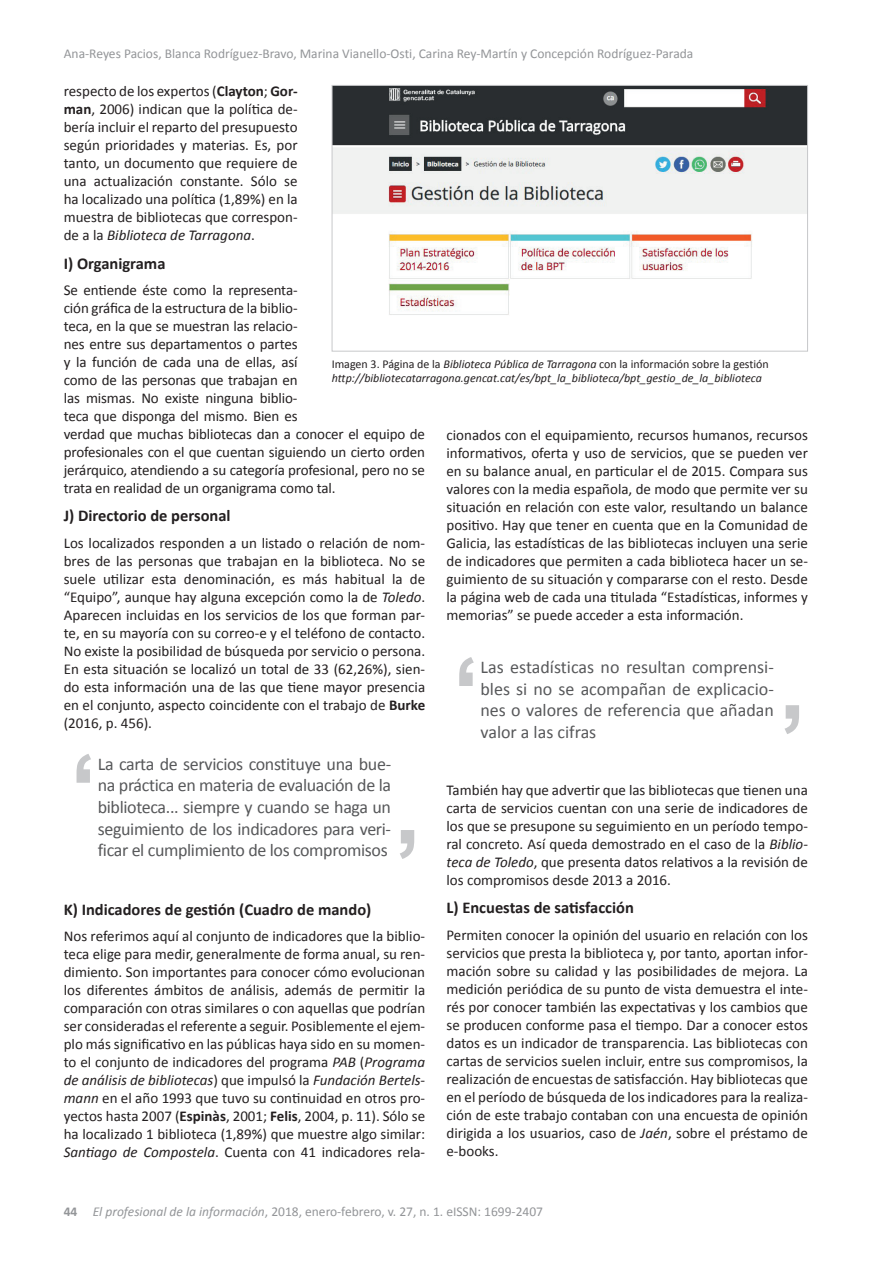
<style>
.page{position:relative;width:893px;height:1263px;background:#fff}
.page>*{position:absolute;margin:0;border:0;box-sizing:border-box;transform-origin:0 0}
.t1{font:18px/21.6px "Calibri";letter-spacing:-.02em;color:#57585a;text-align:justify}
.t2{font:700 16.5px "Calibri";color:#231f20}
.t3{font:15px/18px "Calibri";letter-spacing:-.01em;color:#231f20;text-align:justify}
.t4{font:13.5px "Calibri";color:#939598}
.t5{font:italic 12px/14.4px "Calibri";color:#231f20}
.s1{font-weight:700}
.s2{font-style:italic}
.s3{font-style:normal}
</style>
<div class="page">
<svg style="left:400px;top:830px;width:14px;height:29px"></svg>
<svg style="left:77px;top:754px;width:14px;height:29px"></svg>
<img style="left:334px;top:87px;width:472px;height:228px">
<div style="left:332px;top:85px;width:476px;height:266px;border:1px solid #c7c8ca"></div>
<svg style="left:785px;top:705px;width:14px;height:29px"></svg>
<svg style="left:459px;top:657px;width:15px;height:29px"></svg>
<p class="t4" style="left:64px;top:45px;width:631px">Ana-Reyes Pacios, Blanca Rodríguez-Bravo, Marina Vianello-Osti, Carina Rey-Martín y Concepción Rodríguez-Parada</p>
<p class="t3" style="left:64px;top:82px;width:235px">respecto de los expertos (<span class="s1">Clayton</span>; <span class="s1">Gor&shy;man</span>, 2006) indican que la política de&shy;bería incluir el reparto del presupuesto según prioridades y materias. Es, por tanto, un documento que requiere de una actualización constante. Sólo se ha localizado una política (1,89%) en la muestra de bibliotecas que correspon&shy;de a la <span class="s2">Biblioteca de Tarragona</span>.</p>
<p class="t2" style="left:64px;top:253px;width:103px">I) Organigrama</p>
<p class="t3" style="left:64px;top:281px;width:363px;text-align:left">Se entiende éste como la representa-<br>ción gráfica de la estructura de la biblio-<br>teca, en la que se muestran las relacio-<br>nes entre sus departamentos o partes<br>y la función de cada una de ellas, así<br>como de las personas que trabajan en<br>las mismas. No existe ninguna biblio-<br>teca que disponga del mismo. Bien es<br>verdad que muchas bibliotecas dan a conocer el equipo de profesionales con el que cuentan siguiendo un cierto orden jerárquico, atendiendo a su categoría profesional, pero no se trata en realidad de un organigrama como tal.</p>
<p class="t2" style="left:64px;top:505px;width:168px">J) Directorio de personal</p>
<p class="t3" style="left:64px;top:534px;width:363px">Los localizados responden a un listado o relación de nom&shy;bres de las personas que trabajan en la biblioteca. No se suele utilizar esta denominación, es más habitual la de “Equipo”, aunque hay alguna excepción como la de <span class="s2">Toledo</span>.<br>Aparecen incluidas en los servicios de los que forman par&shy;te, en su mayoría con su correo-e y el teléfono de contacto.<br>No existe la posibilidad de búsqueda por servicio o persona.<br>En esta situación se localizó un total de 33 (62,26%), sien&shy;do esta información una de las que tiene mayor presencia en el conjunto, aspecto coincidente con el trabajo de <span class="s1">Burke </span>(2016, p. 456).</p>
<p class="t5" style="left:332px;top:356px;width:439px"><span class="s3">Imagen 3. Página de la</span> Biblioteca Pública de Tarragona <span class="s3">con la información sobre la gestión </span>http://bibliotecatarragona.gencat.cat/es/bpt_la_biblioteca/bpt_gestio_de_la_biblioteca</p>
<p class="t3" style="left:446px;top:426px;width:363px">cionados con el equipamiento, recursos humanos, recursos informativos, oferta y uso de servicios, que se pueden ver en su balance anual, en particular el de 2015. Compara sus valores con la media española, de modo que permite ver su situación en relación con este valor, resultando un balance positivo. Hay que tener en cuenta que en la Comunidad de Galicia, las estadísticas de las bibliotecas incluyen una serie de indicadores que permiten a cada biblioteca hacer un se&shy;guimiento de su situación y compararse con el resto. Desde la página web de cada una titulada “Estadísticas, informes y memorias” se puede acceder a esta información.</p>
<p class="t1" style="left:480px;top:656px;width:295px">Las estadísticas no resultan comprensi&shy;bles si no se acompañan de explicacio&shy;nes o valores de referencia que añadan valor a las cifras</p>
<p class="t1" style="left:98px;top:753px;width:295px">La carta de servicios constituye una bue&shy;na práctica en materia de evaluación de la biblioteca... siempre y cuando se haga un seguimiento de los indicadores para veri&shy;ficar el cumplimiento de los compromisos</p>
<p class="t2" style="left:64px;top:899px;width:309px">K) Indicadores de gestión (Cuadro de mando)</p>
<p class="t3" style="left:64px;top:927px;width:363px">Nos referimos aquí al conjunto de indicadores que la biblio&shy;teca elige para medir, generalmente de forma anual, su ren&shy;dimiento. Son importantes para conocer cómo evolucionan los diferentes ámbitos de análisis, además de permitir la comparación con otras similares o con aquellas que podrían ser consideradas el referente a seguir. Posiblemente el ejem&shy;plo más significativo en las públicas haya sido en su momen&shy;to el conjunto de indicadores del programa <span class="s2">PAB</span> (<span class="s2">Programa de análisis de bibliotecas</span>) que impulsó la <span class="s2">Fundación Bertels&shy;mann</span> en el año 1993 que tuvo su continuidad en otros pro&shy;yectos hasta 2007 (<span class="s1">Espinàs</span>, 2001; <span class="s1">Felis</span>, 2004, p. 11). Sólo se ha localizado 1 biblioteca (1,89%) que muestre algo similar:<br><span class="s2">Santiago de Compostela</span>. Cuenta con 41 indicadores rela-</p>
<p class="t3" style="left:446px;top:781px;width:363px">También hay que advertir que las bibliotecas que tienen una carta de servicios cuentan con una serie de indicadores de los que se presupone su seguimiento en un período tempo&shy;ral concreto. Así queda demostrado en el caso de la <span class="s2">Biblio&shy;teca de Toledo</span>, que presenta datos relativos a la revisión de los compromisos desde 2013 a 2016.</p>
<p class="t2" style="left:446px;top:897px;width:189px">L) Encuestas de satisfacción</p>
<p class="t3" style="left:446px;top:926px;width:363px">Permiten conocer la opinión del usuario en relación con los servicios que presta la biblioteca y, por tanto, aportan infor&shy;mación sobre su calidad y las posibilidades de mejora. La medición periódica de su punto de vista demuestra el inte&shy;rés por conocer también las expectativas y los cambios que se producen conforme pasa el tiempo. Dar a conocer estos datos es un indicador de transparencia. Las bibliotecas con cartas de servicios suelen incluir, entre sus compromisos, la realización de encuestas de satisfacción. Hay bibliotecas que en el período de búsqueda de los indicadores para la realiza&shy;ción de este trabajo contaban con una encuesta de opinión dirigida a los usuarios, caso de <span class="s2">Jaén</span>, sobre el préstamo de e-books.</p>
<p class="t4" style="left:64px;top:1203px;width:481px"><span class="s1">44</span> <span class="s2">El profesional de la información</span>, 2018, enero-febrero, v. 27, n. 1. eISSN: 1699-2407</p>
</div>
